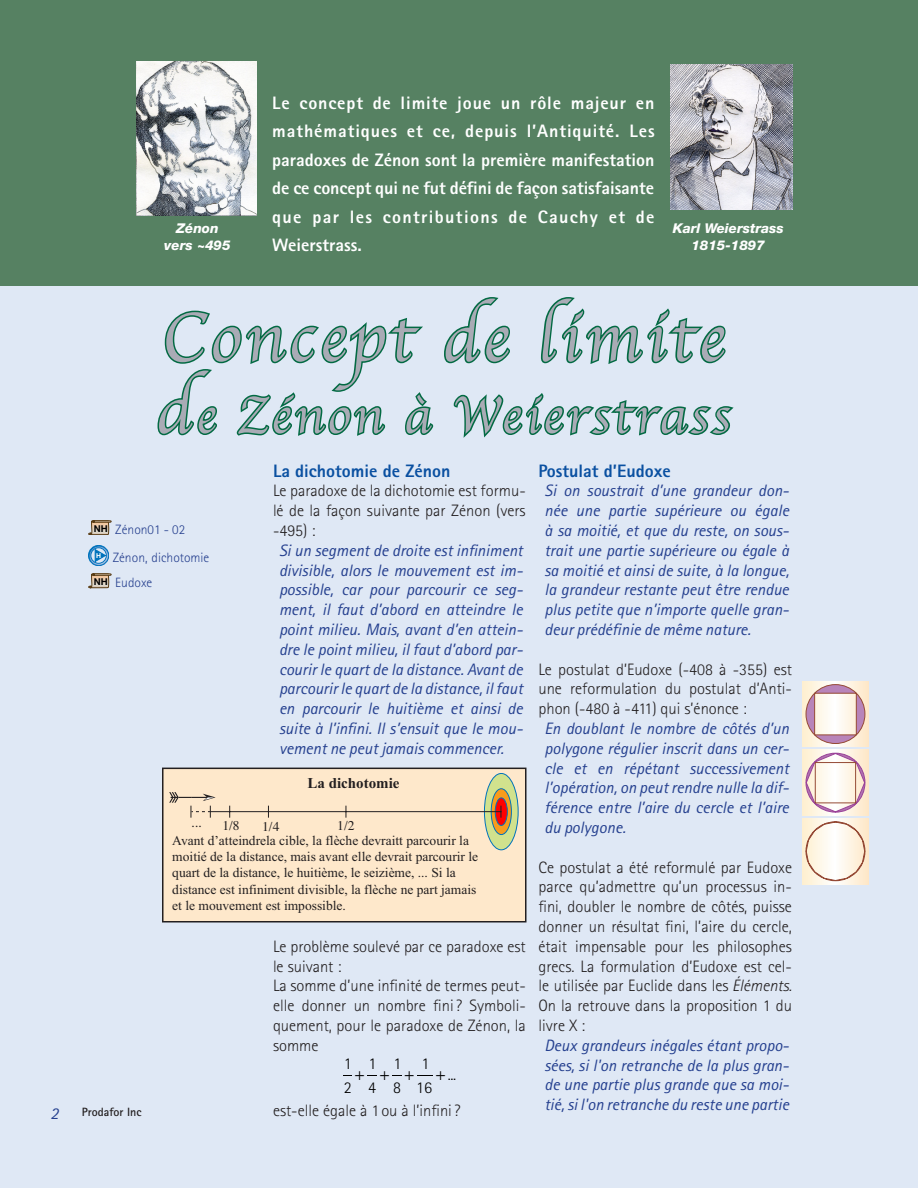
<style>
.page{position:relative;width:918px;height:1188px;background:#fff}
.page>*{position:absolute;margin:0;border:0;box-sizing:border-box;transform-origin:0 0}
.Titre{font:72px "Apple Chancery";letter-spacing:.05em;color:#a9abb5}
.Titre-2{font:54px "Apple Chancery";letter-spacing:.05em;color:#a9abb5}
.Sous-titre_2{font:800 18px/28.5px "Rotis Sans Serif";letter-spacing:.075em;color:#fff;text-align:justify}
.Sous-titre_2-2{font:800 18px "Rotis Sans Serif";color:#0a50a1}
.Citation{font:italic 16.5px/19.8px "Rotis Sans Serif";color:#25408f;text-align:justify}
.t1{font:300 16.5px/19.8px "Rotis Sans Serif";color:#231f20;text-align:justify}
.t2{font:300 16.5px/23.2px "Rotis Sans Serif";color:#000}
.Bas_de_page{font:italic 16.5px "Rotis Sans Serif";color:#25408f}
.t3{font:700 15px "Times New Roman";color:#231f20}
.t4{font:13.5px/16.2px "Times New Roman";color:#231f20}
.Bas_de_photos{font:italic 800 13.5px "Helvetica Neue LT Std";color:#fff}
._09_03_HIST_Tx{font:300 13.5px "Rotis Sans Serif";color:#253f8e}
.t5{font:13.5px "Times";color:#231f20}
.t6{font:700 12px "Rotis Sans Serif";color:#231f20}
.t7{font:700 9.45px "Helvetica Neue LT Std";color:#000}
.t8{font:700 6.75px "Helvetica Neue LT Std";color:#fff}
.s1{font-size:72px}
.s2{font-style:italic}
</style>
<div class="page">
<div style="left:1px;top:1px;width:917px;height:1187px;background:#dfe8f5"></div>
<div style="left:0;top:0;width:918px;height:286px;background:#568162"></div>
<svg style="left:444px;top:297px;width:66px;height:67px"></svg>
<svg style="left:540px;top:297px;width:186px;height:67px"></svg>
<svg style="left:157px;top:310px;width:277px;height:126px"></svg>
<svg style="left:453px;top:393px;width:281px;height:45px"></svg>
<img style="left:136px;top:62px;width:120px;height:153px">
<img style="left:670px;top:64px;width:122px;height:145px">
<div style="left:163px;top:768px;width:363px;height:154px;background:#fee8cb"></div>
<div style="left:162px;top:768px;width:364px;height:154px;border:2px solid #231f20"></div>
<svg style="left:484px;top:773px;width:34px;height:77px"></svg>
<div style="left:484px;top:773px;width:35px;height:77px;border:1px solid #0072bc;border-radius:50%"></div>
<svg style="left:491px;top:789px;width:20px;height:46px"></svg>
<div style="left:491px;top:788px;width:21px;height:47px;border:1px solid #0072bc;border-radius:50%"></div>
<svg style="left:495px;top:798px;width:12px;height:27px"></svg>
<div style="left:495px;top:798px;width:13px;height:28px;border:1px solid #0072bc;border-radius:50%"></div>
<hr style="left:211px;top:811px;width:290px;height:1px;background:#231f20">
<svg style="left:501px;top:806px;width:1px;height:12px"></svg>
<svg style="left:169px;top:792px;width:47px;height:26px"></svg>
<svg style="left:802px;top:681px;width:66px;height:66px"></svg>
<svg style="left:805px;top:684px;width:61px;height:60px;background:#e4cccb"></svg>
<svg style="left:802px;top:819px;width:66px;height:65px"></svg>
<svg style="left:805px;top:821px;width:61px;height:60px;background:#f5e7d7"></svg>
<div style="left:802px;top:750px;width:66px;height:65px;background:linear-gradient(to bottom,#feecce,#feecce)"></div>
<svg style="left:805px;top:752px;width:61px;height:61px;background:#efdcda"></svg>
<div style="left:815px;top:762px;width:41px;height:41px;border:1px solid #954a35"></div>
<svg style="left:88px;top:520px;width:23px;height:15px"></svg>
<svg style="left:88px;top:545px;width:21px;height:21px"></svg>
<svg style="left:88px;top:574px;width:23px;height:14px"></svg>
<svg style="left:343px;top:1075px;width:90px;height:1px"></svg>
<p class="Bas_de_photos" style="left:176px;top:221px;width:44px">Zénon</p>
<p class="Bas_de_photos" style="left:164px;top:237px;width:68px">vers ~495</p>
<p class="Sous-titre_2" style="left:272px;top:88px;width:384px">Le concept de limite joue un rôle majeur en mathématiques et ce, depuis l’Antiquité. Les paradoxes de Zénon sont la première manifestation de ce concept qui ne fut défini de façon satisfaisante que par les contributions de Cauchy et de Weierstrass.</p>
<p class="Bas_de_photos" style="left:673px;top:221px;width:113px">Karl Weierstrass</p>
<p class="Bas_de_photos" style="left:691px;top:237px;width:75px">1815-1897</p>
<p class="Titre" style="left:161px;top:280px;width:565px">Concept de limite</p>
<p class="Titre-2" style="left:155px;top:372px;width:576px"><span class="s1">d</span>e Zénon à Weierstrass</p>
<p class="Sous-titre_2-2" style="left:273px;top:459px;width:179px">La dichotomie de Zénon</p>
<p class="t1" style="left:273px;top:481px;width:254px">Le paradoxe de la dichotomie est formu&shy;lé de la façon suivante par Zénon (vers -495) :</p>
<p class="Citation" style="left:279px;top:540px;width:245px">Si un segment de droite est infiniment divisible, alors le mouvement est im&shy;possible, car pour parcourir ce seg&shy;ment, il faut d’abord en atteindre le point milieu. Mais, avant d’en attein&shy;dre le point milieu, il faut d’abord par&shy;courir le quart de la distance. Avant de parcourir le quart de la distance, il faut en parcourir le huitième et ainsi de suite à l’infini. Il s’ensuit que le mou&shy;vement ne peut jamais commencer.</p>
<p class="Sous-titre_2-2" style="left:538px;top:459px;width:134px">Postulat d’Eudoxe</p>
<p class="Citation" style="left:544px;top:481px;width:246px">Si on soustrait d’une grandeur don&shy;née une partie supérieure ou égale à sa moitié, et que du reste, on sous&shy;trait une partie supérieure ou égale à sa moitié et ainsi de suite, à la longue, la grandeur restante peut être rendue plus petite que n’importe quelle gran&shy;deur prédéfinie de même nature.</p>
<p class="t1" style="left:538px;top:659px;width:255px">Le postulat d’Eudoxe (-408 à -355) est une reformulation du postulat d’Anti&shy;phon (-480 à -411) qui s’énonce :</p>
<p class="Citation" style="left:544px;top:719px;width:246px">En doublant le nombre de côtés d’un polygone régulier inscrit dans un cer&shy;cle et en répétant successivement l’opération, on peut rendre nulle la dif&shy;férence entre l’aire du cercle et l’aire du polygone.</p>
<p class="t1" style="left:538px;top:857px;width:255px">Ce postulat a été reformulé par Eudoxe parce qu’admettre qu’un processus in&shy;fini, doubler le nombre de côtés, puisse donner un résultat fini, l’aire du cercle, était impensable pour les philosophes grecs. La formulation d’Eudoxe est cel&shy;le utilisée par Euclide dans les <span class="s2">Éléments.<br></span>On la retrouve dans la proposition 1 du livre X :</p>
<p class="Citation" style="left:544px;top:1035px;width:246px">Deux grandeurs inégales étant propo&shy;sées, si l'on retranche de la plus gran&shy;de une partie plus grande que sa moi&shy;tié, si l'on retranche du reste une partie</p>
<p class="t7" style="left:94px;top:523px;width:16px">NH</p>
<p class="_09_03_HIST_Tx" style="left:115px;top:521px;width:71px">Zénon01 - 02</p>
<p class="t8" style="left:96px;top:551px;width:6px">H</p>
<p class="_09_03_HIST_Tx" style="left:113px;top:549px;width:98px">Zénon, dichotomie</p>
<p class="t7" style="left:94px;top:576px;width:16px">NH</p>
<p class="_09_03_HIST_Tx" style="left:115px;top:574px;width:39px">Eudoxe</p>
<p class="t3" style="left:308px;top:774px;width:94px">La dichotomie</p>
<p class="t5" style="left:222px;top:813px;width:19px">1/8</p>
<p class="t5" style="left:262px;top:814px;width:19px">1/4</p>
<p class="t5" style="left:337px;top:813px;width:19px">1/2</p>
<p class="t5" style="left:192px;top:809px;width:12px">...</p>
<p class="t4" style="left:172px;top:832px;width:307px">Avant d’atteindrela cible, la flèche devraitt parcourir la moitié de la distance, mais avant elle devrait parcourir le quart de la distance, le huitième, le seizième, ... Si la distance est infiniment divisible, la flèche ne part jamais et le mouvement est impossible.</p>
<p class="t1" style="left:273px;top:936px;width:254px">Le problème soulevé par ce paradoxe est le suivant :</p>
<p class="t1" style="left:273px;top:976px;width:254px">La somme d’une infinité de termes peut&shy;elle donner un nombre fini? Symboli&shy;quement, pour le paradoxe de Zénon, la somme</p>
<p class="t2" style="left:344px;top:1052px;width:10px">1<br>2</p>
<p class="t2" style="left:368px;top:1052px;width:10px">1<br>4</p>
<p class="t2" style="left:393px;top:1052px;width:10px">1<br>8</p>
<p class="t2" style="left:416px;top:1052px;width:17px;text-align:center">1<br>16</p>
<p class="t2" style="left:448px;top:1062px;width:10px">...</p>
<p class="t1" style="left:273px;top:1100px;width:189px">est-elle égale à 1 ou à l’infini?</p>
<p class="Bas_de_page" style="left:51px;top:1104px;width:10px">2</p>
<p class="t6" style="left:82px;top:1104px;width:61px">Prodafor Inc</p>
</div>
